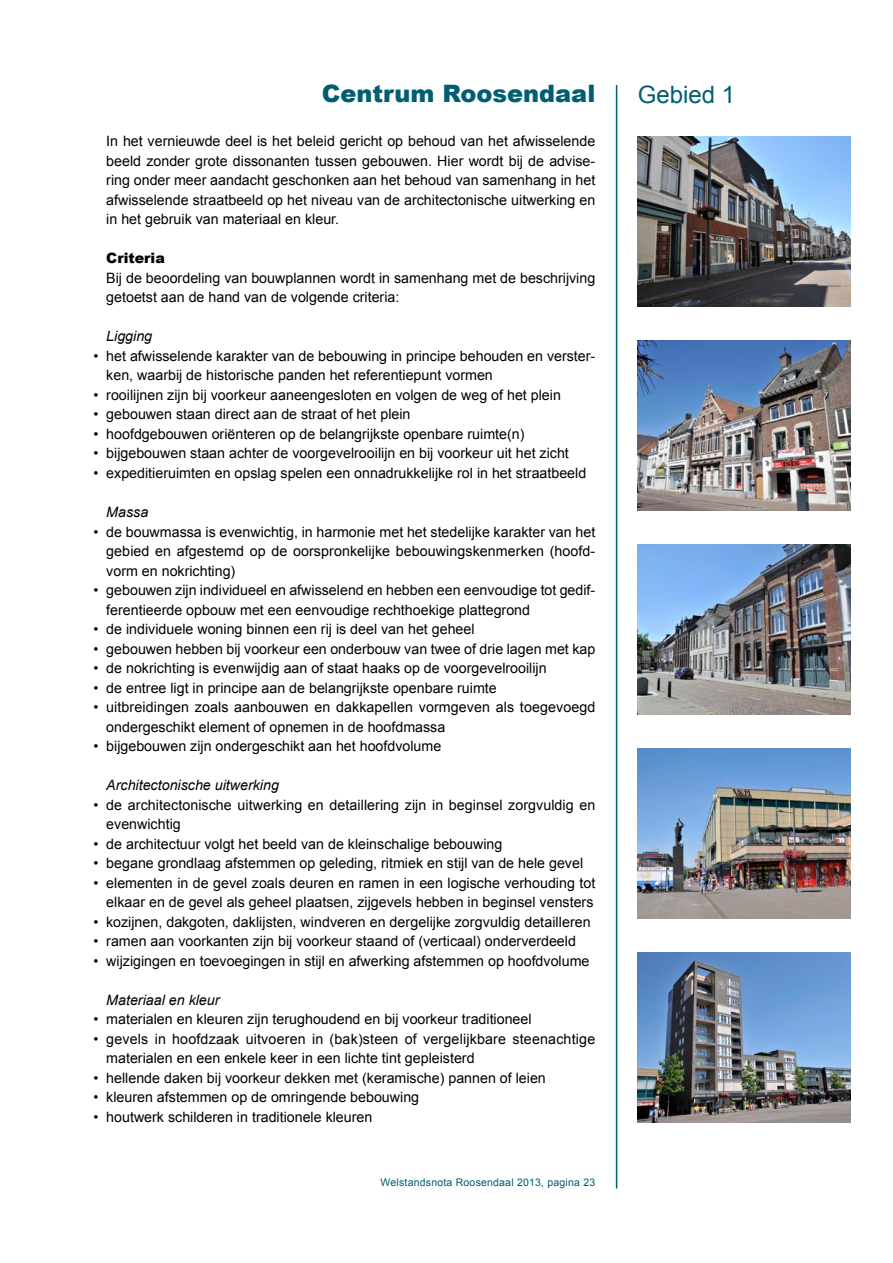
<style>
.page{position:relative;width:893px;height:1263px;background:#fff}
.page>*{position:absolute;margin:0;border:0;box-sizing:border-box;transform-origin:0 0}
.t1{font:900 24px "Arial";color:#005d72}
.t2{font:24px "Arial";color:#005d72}
.platte_tekst{font:14.25px/19.5px "Arial";color:#000}
.tussenkop_cursief{font:italic 14.25px "Arial";color:#000}
.tussenkop_zwart{font:900 14.25px "Arial";color:#000}
.t3{font:10.5px "Arial";letter-spacing:.02em;color:#005d72}
</style>
<div class="page">
<hr style="left:616px;top:85px;width:1px;height:1103px;background:#005d72">
<img style="left:638px;top:136px;width:212px;height:170px">
<img style="left:638px;top:544px;width:212px;height:170px">
<img style="left:638px;top:748px;width:212px;height:170px">
<img style="left:638px;top:341px;width:212px;height:169px">
<img style="left:638px;top:952px;width:212px;height:171px">
<p class="t1" style="left:322px;top:76px;width:275px">Centrum Roosendaal</p>
<p class="t2" style="left:638px;top:78px;width:99px">Gebied 1</p>
<p class="platte_tekst" style="left:106px;top:132px;width:490px;text-align:justify">In het vernieuwde deel is het beleid gericht op behoud van het afwisselende beeld zonder grote dissonanten tussen gebouwen. Hier wordt bij de advise&shy;ring onder meer aandacht geschonken aan het behoud van samenhang in het afwisselende straatbeeld op het niveau van de architectonische uitwerking en in het gebruik van materiaal en kleur.</p>
<p class="tussenkop_zwart" style="left:106px;top:248px;width:60px">Criteria</p>
<p class="platte_tekst" style="left:106px;top:268px;width:490px">Bij de beoordeling van bouwplannen wordt in samenhang met de beschrijving getoetst aan de hand van de volgende criteria:</p>
<p class="tussenkop_cursief" style="left:106px;top:327px;width:47px">Ligging</p>
<p class="platte_tekst" style="left:106px;top:346px;width:490px;text-indent:-13px">• het afwisselende karakter van de bebouwing in principe behouden en verster&shy;ken, waarbij de historische panden het referentiepunt vormen</p>
<p class="platte_tekst" style="left:94px;top:385px;width:469px">• rooilijnen zijn bij voorkeur aaneengesloten en volgen de weg of het plein</p>
<p class="platte_tekst" style="left:94px;top:405px;width:318px">• gebouwen staan direct aan de straat of het plein</p>
<p class="platte_tekst" style="left:94px;top:424px;width:432px">• hoofdgebouwen oriënteren op de belangrijkste openbare ruimte(n)</p>
<p class="platte_tekst" style="left:94px;top:444px;width:477px">• bijgebouwen staan achter de voorgevelrooilijn en bij voorkeur uit het zicht</p>
<p class="platte_tekst" style="left:94px;top:463px;width:494px">• expeditieruimten en opslag spelen een onnadrukkelijke rol in het straatbeeld</p>
<p class="tussenkop_cursief" style="left:106px;top:503px;width:43px">Massa</p>
<p class="platte_tekst" style="left:106px;top:522px;width:490px;text-align:justify;text-indent:-13px">• de bouwmassa is evenwichtig, in harmonie met het stedelijke karakter van het gebied en afgestemd op de oorspronkelijke bebouwingskenmerken (hoofd&shy;vorm en nokrichting)</p>
<p class="platte_tekst" style="left:106px;top:580px;width:490px;text-indent:-13px">• gebouwen zijn individueel en afwisselend en hebben een eenvoudige tot gedif&shy;ferentieerde opbouw met een eenvoudige rechthoekige plattegrond</p>
<p class="platte_tekst" style="left:94px;top:619px;width:383px">• de individuele woning binnen een rij is deel van het geheel</p>
<p class="platte_tekst" style="left:94px;top:639px;width:503px">• gebouwen hebben bij voorkeur een onderbouw van twee of drie lagen met kap</p>
<p class="platte_tekst" style="left:94px;top:658px;width:455px">• de nokrichting is evenwijdig aan of staat haaks op de voorgevelrooilijn</p>
<p class="platte_tekst" style="left:94px;top:678px;width:405px">• de entree ligt in principe aan de belangrijkste openbare ruimte</p>
<p class="platte_tekst" style="left:106px;top:697px;width:491px;text-indent:-13px">• uitbreidingen zoals aanbouwen en dakkapellen vormgeven als toegevoegd ondergeschikt element of opnemen in de hoofdmassa</p>
<p class="platte_tekst" style="left:94px;top:736px;width:349px">• bijgebouwen zijn ondergeschikt aan het hoofdvolume</p>
<p class="tussenkop_cursief" style="left:106px;top:776px;width:174px">Architectonische uitwerking</p>
<p class="platte_tekst" style="left:106px;top:795px;width:490px;text-indent:-13px">• de architectonische uitwerking en detaillering zijn in beginsel zorgvuldig en evenwichtig</p>
<p class="platte_tekst" style="left:94px;top:834px;width:410px">• de architectuur volgt het beeld van de kleinschalige bebouwing</p>
<p class="platte_tekst" style="left:94px;top:853px;width:491px">• begane grondlaag afstemmen op geleding, ritmiek en stijl van de hele gevel</p>
<p class="platte_tekst" style="left:94px;top:873px;width:503px;text-align:right">• elementen in de gevel zoals deuren en ramen in een logische verhouding tot elkaar en de gevel als geheel plaatsen, zijgevels hebben in beginsel vensters</p>
<p class="platte_tekst" style="left:94px;top:912px;width:499px">• kozijnen, dakgoten, daklijsten, windveren en dergelijke zorgvuldig detailleren</p>
<p class="platte_tekst" style="left:94px;top:931px;width:484px">• ramen aan voorkanten zijn bij voorkeur staand of (verticaal) onderverdeeld</p>
<p class="platte_tekst" style="left:94px;top:951px;width:497px">• wijzigingen en toevoegingen in stijl en afwerking afstemmen op hoofdvolume</p>
<p class="tussenkop_cursief" style="left:106px;top:990px;width:115px">Materiaal en kleur</p>
<p class="platte_tekst" style="left:94px;top:1009px;width:440px">• materialen en kleuren zijn terughoudend en bij voorkeur traditioneel</p>
<p class="platte_tekst" style="left:106px;top:1029px;width:490px;text-indent:-13px">• gevels in hoofdzaak uitvoeren in (bak)steen of vergelijkbare steenachtige materialen en een enkele keer in een lichte tint gepleisterd</p>
<p class="platte_tekst" style="left:94px;top:1068px;width:454px">• hellende daken bij voorkeur dekken met (keramische) pannen of leien</p>
<p class="platte_tekst" style="left:94px;top:1087px;width:327px">• kleuren afstemmen op de omringende bebouwing</p>
<p class="platte_tekst" style="left:94px;top:1107px;width:280px">• houtwerk schilderen in traditionele kleuren</p>
<p class="t3" style="left:381px;top:1175px;width:216px">Welstandsnota Roosendaal 2013, pagina 23</p>
</div>
